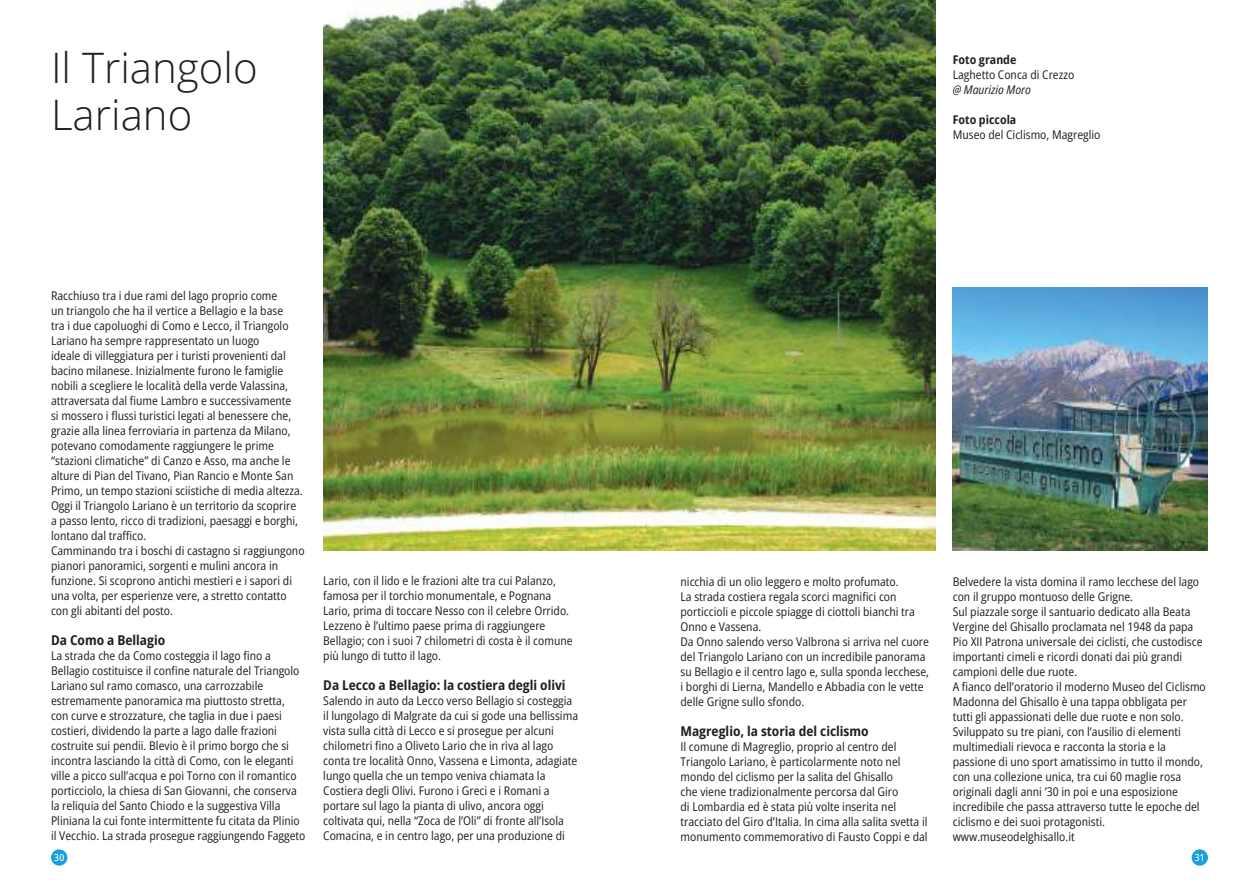
<style>
.page{position:relative;width:1259px;height:893px;background:#fff}
.page>*{position:absolute;margin:0;border:0;box-sizing:border-box;transform-origin:0 0}
.t1{font:300 42px/46.5px "Open Sans";color:#241f1f}
.t2{font:700 semi-condensed 13.5px "Open Sans";color:#241f1f}
.t3{font:semi-condensed 12px/15px "Open Sans";color:#241f1f}
.t4{font:700 semi-condensed 12px "Open Sans";color:#241f1f}
.t5{font:italic semi-condensed 12px "Open Sans";color:#241f1f}
.t6{font:500 semi-condensed 9.75px "Open Sans";color:#fff}
</style>
<div class="page">
<div style="left:51px;top:849px;width:16px;height:17px;background:#17a0db;border-radius:50%"></div>
<div style="left:1191px;top:849px;width:17px;height:17px;background:#17a0db;border-radius:50%"></div>
<img style="left:323px;top:0;width:612px;height:551px">
<img style="left:952px;top:287px;width:256px;height:264px">
<h1 class="t1" style="left:51px;top:44px;width:208px">Il Triangolo<br>Lariano</h1>
<p class="t3" style="left:51px;top:288px;width:255px">Racchiuso tra i due rami del lago proprio come<br>un triangolo che ha il vertice a Bellagio e la base<br>tra i due capoluoghi di Como e Lecco, il Triangolo Lariano ha sempre rappresentato un luogo<br>ideale di villeggiatura per i turisti provenienti dal bacino milanese. Inizialmente furono le famiglie nobili a scegliere le località della verde Valassina, attraversata dal fiume Lambro e successivamente<br>si mossero i flussi turistici legati al benessere che, grazie alla linea ferroviaria in partenza da Milano, potevano comodamente raggiungere le prime “stazioni climatiche” di Canzo e Asso, ma anche le alture di Pian del Tivano, Pian Rancio e Monte San Primo, un tempo stazioni sciistiche di media altezza.<br>Oggi il Triangolo Lariano è un territorio da scoprire a passo lento, ricco di tradizioni, paesaggi e borghi, lontano dal traffico.<br>Camminando tra i boschi di castagno si raggiungono pianori panoramici, sorgenti e mulini ancora in funzione. Si scoprono antichi mestieri e i sapori di una volta, per esperienze vere, a stretto contatto con gli abitanti del posto.</p>
<p class="t2" style="left:51px;top:631px;width:116px">Da Como a Bellagio</p>
<p class="t3" style="left:51px;top:648px;width:256px">La strada che da Como costeggia il lago fino a Bellagio costituisce il confine naturale del Triangolo Lariano sul ramo comasco, una carrozzabile estremamente panoramica ma piuttosto stretta, con curve e strozzature, che taglia in due i paesi costieri, dividendo la parte a lago dalle frazioni costruite sui pendii. Blevio è il primo borgo che si incontra lasciando la città di Como, con le eleganti ville a picco sull’acqua e poi Torno con il romantico porticciolo, la chiesa di San Giovanni, che conserva la reliquia del Santo Chiodo e la suggestiva Villa Pliniana la cui fonte intermittente fu citata da Plinio il Vecchio. La strada prosegue raggiungendo Faggeto</p>
<p class="t3" style="left:323px;top:573px;width:251px">Lario, con il lido e le frazioni alte tra cui Palanzo, famosa per il torchio monumentale, e Pognana Lario, prima di toccare Nesso con il celebre Orrido.<br>Lezzeno è l’ultimo paese prima di raggiungere Bellagio; con i suoi 7 chilometri di costa è il comune più lungo di tutto il lago.</p>
<p class="t2" style="left:323px;top:676px;width:244px">Da Lecco a Bellagio: la costiera degli olivi</p>
<p class="t3" style="left:323px;top:693px;width:256px">Salendo in auto da Lecco verso Bellagio si costeggia il lungolago di Malgrate da cui si gode una bellissima vista sulla città di Lecco e si prosegue per alcuni chilometri fino a Oliveto Lario che in riva al lago conta tre località Onno, Vassena e Limonta, adagiate lungo quella che un tempo veniva chiamata la Costiera degli Olivi. Furono i Greci e i Romani a portare sul lago la pianta di ulivo, ancora oggi coltivata qui, nella “Zoca de l’Oli” di fronte all’Isola Comacina, e in centro lago, per una produzione di</p>
<p class="t4" style="left:952px;top:51px;width:65px">Foto grande</p>
<p class="t3" style="left:952px;top:67px;width:123px">Laghetto Conca di Crezzo</p>
<p class="t5" style="left:952px;top:81px;width:80px">@ Maurizio Moro</p>
<p class="t4" style="left:952px;top:111px;width:65px">Foto piccola</p>
<p class="t3" style="left:952px;top:127px;width:149px">Museo del Ciclismo, Magreglio</p>
<p class="t3" style="left:680px;top:573px;width:250px">nicchia di un olio leggero e molto profumato.<br>La strada costiera regala scorci magnifici con porticcioli e piccole spiagge di ciottoli bianchi tra Onno e Vassena.<br>Da Onno salendo verso Valbrona si arriva nel cuore del Triangolo Lariano con un incredibile panorama su Bellagio e il centro lago e, sulla sponda lecchese, i borghi di Lierna, Mandello e Abbadia con le vette delle Grigne sullo sfondo.</p>
<p class="t2" style="left:680px;top:721px;width:190px">Magreglio, la storia del ciclismo</p>
<p class="t3" style="left:680px;top:738px;width:249px">Il comune di Magreglio, proprio al centro del Triangolo Lariano, è particolarmente noto nel mondo del ciclismo per la salita del Ghisallo<br>che viene tradizionalmente percorsa dal Giro<br>di Lombardia ed è stata più volte inserita nel tracciato del Giro d’Italia. In cima alla salita svetta il monumento commemorativo di Fausto Coppi e dal</p>
<p class="t3" style="left:952px;top:573px;width:255px">Belvedere la vista domina il ramo lecchese del lago con il gruppo montuoso delle Grigne.<br>Sul piazzale sorge il santuario dedicato alla Beata Vergine del Ghisallo proclamata nel 1948 da papa Pio XII Patrona universale dei ciclisti, che custodisce importanti cimeli e ricordi donati dai più grandi campioni delle due ruote.<br>A fianco dell’oratorio il moderno Museo del Ciclismo Madonna del Ghisallo è una tappa obbligata per tutti gli appassionati delle due ruote e non solo.<br>Sviluppato su tre piani, con l’ausilio di elementi multimediali rievoca e racconta la storia e la passione di uno sport amatissimo in tutto il mondo, con una collezione unica, tra cui 60 maglie rosa originali dagli anni ’30 in poi e una esposizione incredibile che passa attraverso tutte le epoche del ciclismo e dei suoi protagonisti. www.museodelghisallo.it</p>
<p class="t6" style="left:54px;top:851px;width:12px">30</p>
<p class="t6" style="left:1194px;top:851px;width:11px">31</p>
</div>
